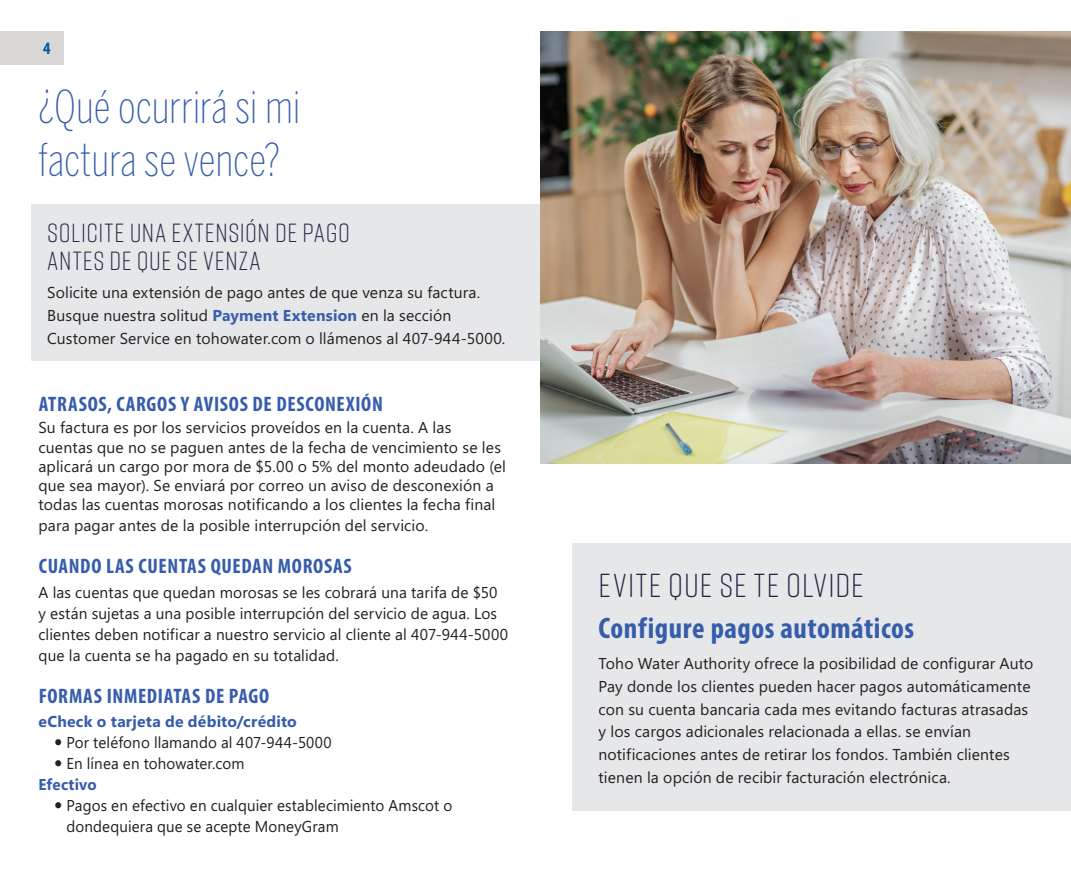
<style>
.page{position:relative;width:1071px;height:882px;background:#fff}
.page>*{position:absolute;margin:0;border:0;box-sizing:border-box;transform-origin:0 0}
.t1{font:200 45.15px/52.3px "Benton Sans Compressed";letter-spacing:.01em;color:#365dab}
.t2{font:300 33.25px "Rift Soft";letter-spacing:.03em;color:#1d2743}
.t3{font:700 condensed 29.75px "Myriad Pro";letter-spacing:.02em;color:#365dab}
.t4{font:300 26.25px/28px "Rift Soft";letter-spacing:.025em;color:#1d2743}
.t5{font:700 condensed 21px "Myriad Pro";letter-spacing:.035em;color:#365dab}
.t6{font:700 condensed 17.5px "Myriad Pro";color:#0155a5}
.t7{font:15.75px/22.8px "Microsoft Phags Pa";letter-spacing:.01em;color:#231f20}
.t8{font:15.75px/21px "Microsoft Phags Pa";letter-spacing:.01em;color:#231f20;scale:.96 1}
.t9{font:700 15.75px "Microsoft Phags Pa";letter-spacing:.015em;color:#365dab}
.t10{font:700 15.75px "Microsoft Phags Pa";letter-spacing:.015em;color:#365dab;scale:.96 1}
.s1{font-weight:700;color:#365dab}
</style>
<div class="page">
<div style="left:572px;top:543px;width:499px;height:268px;background:#e6e7e9"></div>
<div style="left:32px;top:205px;width:548px;height:156px;background:#e6e7e9"></div>
<div style="left:0;top:32px;width:63px;height:33px;background:#d9d8d6"></div>
<img style="left:540px;top:32px;width:531px;height:431px">
<p class="t6" style="left:43px;top:37px;width:9px">4</p>
<h1 class="t1" style="left:38px;top:80px;width:263px">¿Qué ocurrirá si mi factura se vence?</h1>
<h3 class="t4" style="left:47px;top:217px;width:304px">SOLICITE UNA EXTENSIÓN DE PAGO<br>ANTES DE QUE SE VENZA</h3>
<p class="t7" style="left:47px;top:280px;width:460px">Solicite una extensión de pago antes de que venza su factura.<br>Busque nuestra solitud <span class="s1">Payment Extension</span> en la sección<br>Customer Service en tohowater.com o llámenos al 407-944-5000.</p>
<h3 class="t5" style="left:39px;top:390px;width:346px">ATRASOS, CARGOS Y AVISOS DE DESCONEXIÓN</h3>
<p class="t7" style="left:38px;top:417px;width:469px;line-height:19.2px">Su factura es por los servicios proveídos en la cuenta. A las cuentas que no se paguen antes de la fecha de vencimiento se les aplicará un cargo por mora de $5.00 o 5% del monto adeudado (el que sea mayor). Se enviará por correo un aviso de desconexión a todas las cuentas morosas notificando a los clientes la fecha final</p>
<p class="t7" style="left:38px;top:514px;width:391px">para pagar antes de la posible interrupción del servicio.</p>
<h3 class="t5" style="left:39px;top:553px;width:315px">CUANDO LAS CUENTAS QUEDAN MOROSAS</h3>
<p class="t7" style="left:38px;top:581px;width:471px;line-height:21px">A las cuentas que quedan morosas se les cobrará una tarifa de $50 y están sujetas a una posible interrupción del servicio de agua. Los clientes deben notificar a nuestro servicio al cliente al 407-944-5000 que la cuenta se ha pagado en su totalidad.</p>
<h3 class="t5" style="left:39px;top:683px;width:232px">FORMAS INMEDIATAS DE PAGO</h3>
<p class="t9" style="left:38px;top:710px;width:260px">eCheck o tarjeta de débito/crédito</p>
<p class="t8" style="left:66px;top:731px;width:278px">Por teléfono llamando al 407-944-5000<br>En línea en tohowater.com</p>
<p class="t10" style="left:38px;top:773px;width:62px">Efectivo</p>
<p class="t8" style="left:66px;top:794px;width:403px">Pagos en efectivo en cualquier establecimiento Amscot o dondequiera que se acepte MoneyGram</p>
<h2 class="t2" style="left:599px;top:563px;width:266px">EVITE QUE SE TE OLVIDE</h2>
<h3 class="t3" style="left:599px;top:609px;width:317px">Configure pagos automáticos</h3>
<p class="t7" style="left:599px;top:651px;width:436px">Toho Water Authority ofrece la posibilidad de configurar Auto Pay donde los clientes pueden hacer pagos automáticamente con su cuenta bancaria cada mes evitando facturas atrasadas y los cargos adicionales relacionada a ellas. se envían notificaciones antes de retirar los fondos. También clientes tienen la opción de recibir facturación electrónica.</p>
</div>
